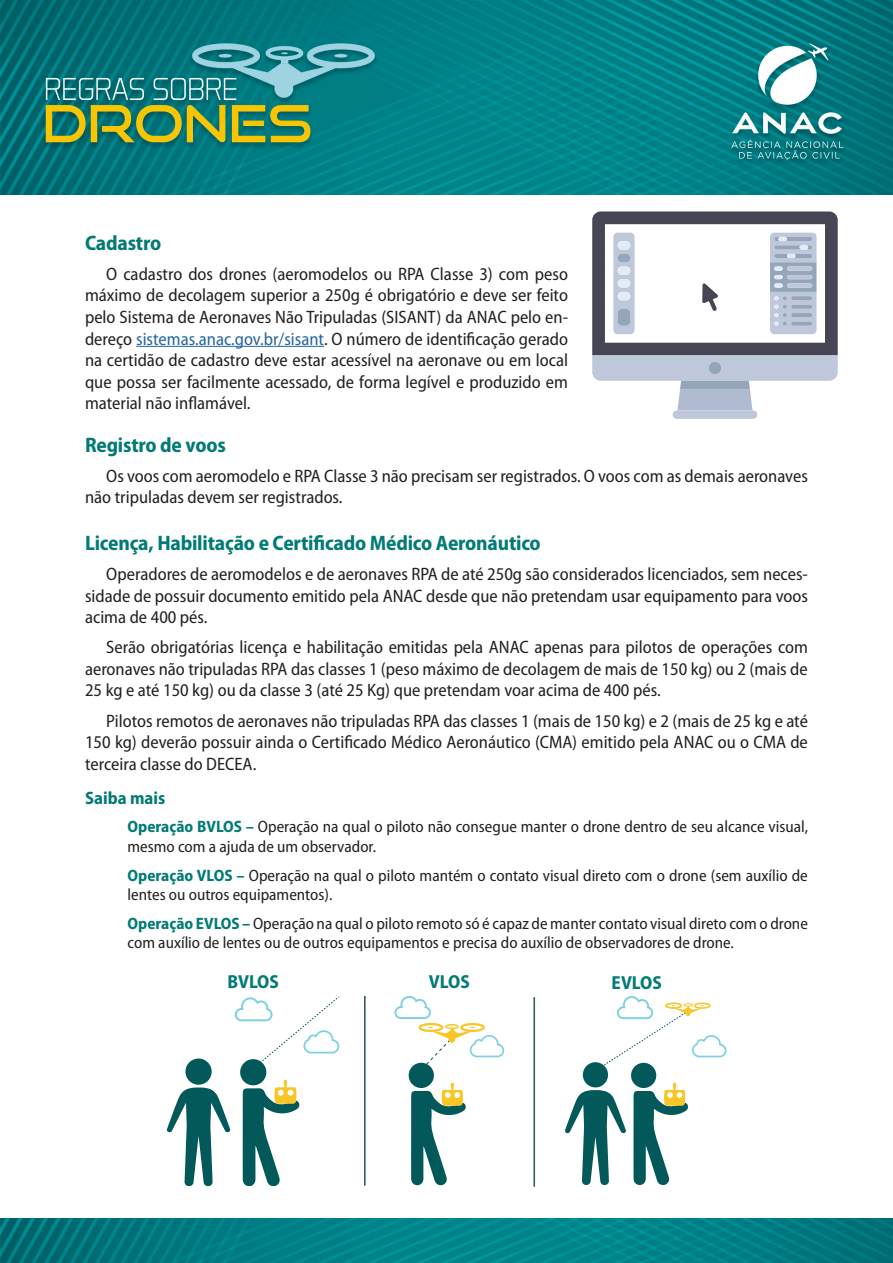
<style>
.page{position:relative;width:893px;height:1263px;background:#fff}
.page>*{position:absolute;margin:0;border:0;box-sizing:border-box;transform-origin:0 0}
.Titulo_2{font:700 semi-condensed 21px "Myriad Pro";letter-spacing:-.01em;color:#027a75}
.Perguntas{font:700 semi-condensed 18.9px "Myriad Pro";color:#027a75}
.t1{font:semi-condensed 18px/21.6px "Myriad Pro";color:#231f20;text-align:justify}
.Perguntas-2{font:700 semi-condensed 18px "Myriad Pro";color:#027a75}
.Perguntas-3{font:semi-condensed 16.5px/19.8px "Myriad Pro";color:#231f20}
.s1{color:#2565a2}
.s2{font-weight:700;color:#027a75}
</style>
<div class="page">
<img style="left:0;top:0;width:893px;height:194px">
<img style="left:0;top:1218px;width:893px;height:45px">
<hr style="left:136px;top:346px;width:188px;height:1px;background:#2565a2">
<div style="left:673px;top:410px;width:84px;height:9px;background:#bfc7db;border-radius:4px"></div>
<svg style="left:592px;top:211px;width:246px;height:199px"></svg>
<hr style="left:364px;top:996px;width:2px;height:189px;background:#2d595a">
<hr style="left:533px;top:997px;width:2px;height:190px;background:#2d595a">
<div style="left:240px;top:1059px;width:26px;height:26px;background:#03595a;border-radius:50%"></div>
<div style="left:185px;top:1058px;width:27px;height:27px;background:#03595a;border-radius:50%"></div>
<svg style="left:167px;top:1075px;width:133px;height:110px"></svg>
<svg style="left:235px;top:996px;width:105px;height:73px"></svg>
<div style="left:409px;top:1063px;width:25px;height:25px;background:#03595a;border-radius:50%"></div>
<svg style="left:409px;top:1078px;width:57px;height:107px"></svg>
<svg style="left:394px;top:996px;width:110px;height:73px"></svg>
<div style="left:631px;top:1063px;width:25px;height:25px;background:#03595a;border-radius:50%"></div>
<div style="left:583px;top:1062px;width:25px;height:25px;background:#03595a;border-radius:50%"></div>
<svg style="left:565px;top:1078px;width:123px;height:107px"></svg>
<svg style="left:600px;top:996px;width:126px;height:72px"></svg>
<p class="Titulo_2" style="left:85px;top:229px;width:78px">Cadastro</p>
<p class="t1" style="left:85px;top:263px;width:485px;text-indent:21px">O cadastro dos drones (aeromodelos ou RPA Classe 3) com peso máximo de decolagem superior a 250g é obrigatório e deve ser feito pelo Sistema de Aeronaves Não Tripuladas (SISANT) da ANAC pelo en&shy;dereço <span class="s1">sistemas.anac.gov.br/sisant</span>. O número de identificação gerado na certidão de cadastro deve estar acessível na aeronave ou em local que possa ser facilmente acessado, de forma legível e produzido em material não inflamável.</p>
<p class="Titulo_2" style="left:85px;top:431px;width:142px">Registro de voos</p>
<p class="t1" style="left:85px;top:465px;width:724px;text-indent:21px">Os voos com aeromodelo e RPA Classe 3 não precisam ser registrados. O voos com as demais aeronaves não tripuladas devem ser registrados.</p>
<p class="Titulo_2" style="left:85px;top:529px;width:457px">Licença, Habilitação e Certificado Médico Aeronáutico</p>
<p class="t1" style="left:85px;top:563px;width:724px;text-indent:21px">Operadores de aeromodelos e de aeronaves RPA de até 250g são considerados licenciados, sem neces&shy;sidade de possuir documento emitido pela ANAC desde que não pretendam usar equipamento para voos acima de 400 pés.</p>
<p class="t1" style="left:85px;top:636px;width:724px;text-indent:21px">Serão obrigatórias licença e habilitação emitidas pela ANAC apenas para pilotos de operações com aeronaves não tripuladas RPA das classes 1 (peso máximo de decolagem de mais de 150 kg) ou 2 (mais de 25 kg e até 150 kg) ou da classe 3 (até 25 Kg) que pretendam voar acima de 400 pés.</p>
<p class="t1" style="left:85px;top:709px;width:724px;text-indent:21px">Pilotos remotos de aeronaves não tripuladas RPA das classes 1 (mais de 150 kg) e 2 (mais de 25 kg e até 150 kg) deverão possuir ainda o Certificado Médico Aeronáutico (CMA) emitido pela ANAC ou o CMA de terceira classe do DECEA.</p>
<p class="Perguntas-2" style="left:85px;top:786px;width:82px">Saiba mais</p>
<p class="Perguntas-3" style="left:128px;top:817px;width:682px"><span class="s2">Operação BVLOS –</span> Operação na qual o piloto não consegue manter o drone dentro de seu alcance visual, mesmo com a ajuda de um observador.</p>
<p class="Perguntas-3" style="left:128px;top:865px;width:682px"><span class="s2">Operação VLOS –</span> Operação na qual o piloto mantém o contato visual direto com o drone (sem auxílio de lentes ou outros equipamentos).</p>
<p class="Perguntas-3" style="left:128px;top:913px;width:682px"><span class="s2">Operação EVLOS –</span> Operação na qual o piloto remoto só é capaz de manter contato visual direto com o drone com auxílio de lentes ou de outros equipamentos e precisa do auxílio de observadores de drone.</p>
<p class="Perguntas" style="left:227px;top:969px;width:53px">BVLOS</p>
<p class="Perguntas" style="left:429px;top:969px;width:42px">VLOS</p>
<p class="Perguntas" style="left:612px;top:971px;width:52px">EVLOS</p>
</div>
